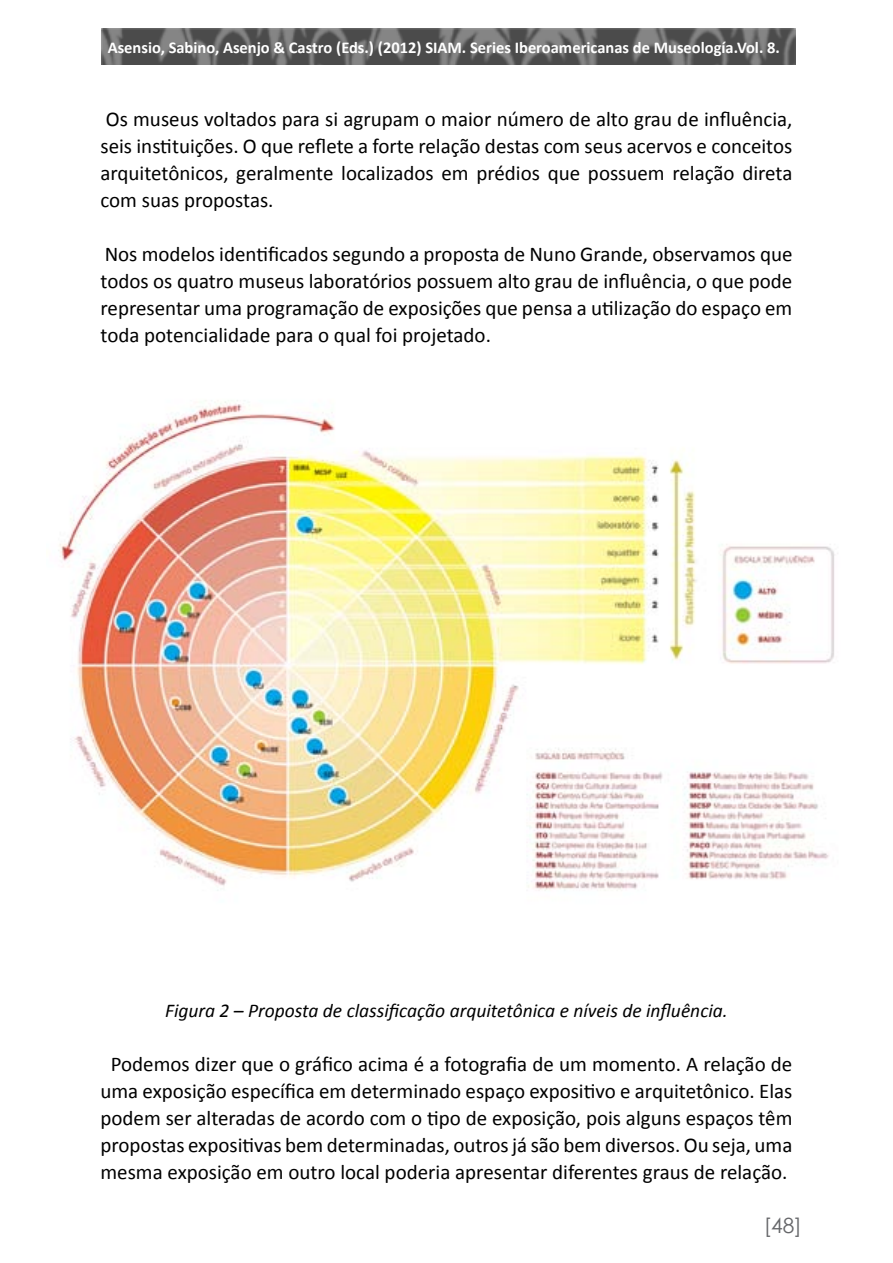
<style>
.page{position:relative;width:893px;height:1263px;background:#fff}
.page>*{position:absolute;margin:0;border:0;box-sizing:border-box;transform-origin:0 0}
.t1{font:21px/27px "Calibri";color:#000;text-align:justify}
.t2{font:21px "Century Gothic";color:#66676a}
.t3{font:italic 19.5px "Calibri";color:#000}
.t4{font:700 16.5px "Calibri";color:#fff}
</style>
<div class="page">
<img style="left:102px;top:28px;width:693px;height:37px">
<img style="left:58px;top:400px;width:777px;height:491px">
<p class="t4" style="left:108px;top:37px;width:674px">Asensio, Sabino, Asenjo &amp; Castro (Eds.) (2012) SIAM. Series Iberoamericanas de Museología.Vol. 8.</p>
<p class="t1" style="left:100px;top:106px;width:693px">Os museus voltados para si agrupam o maior número de alto grau de influência, seis instituições. O que reflete a forte relação destas com seus acervos e conceitos arquitetônicos, geralmente localizados em prédios que possuem relação direta com suas propostas.</p>
<p class="t1" style="left:100px;top:241px;width:693px">Nos modelos identificados segundo a proposta de Nuno Grande, observamos que todos os quatro museus laboratórios possuem alto grau de influência, o que pode representar uma programação de exposições que pensa a utilização do espaço em toda potencialidade para o qual foi projetado.</p>
<p class="t3" style="left:165px;top:998px;width:564px">Figura 2 – Proposta de classificação arquitetônica e níveis de influência.</p>
<p class="t1" style="left:100px;top:1051px;width:693px;text-align:center">Podemos dizer que o gráfico acima é a fotografia de um momento. A relação de uma exposição específica em determinado espaço expositivo e arquitetônico. Elas podem ser alteradas de acordo com o tipo de exposição, pois alguns espaços têm propostas expositivas bem determinadas, outros já são bem diversos. Ou seja, uma mesma exposição em outro local poderia apresentar diferentes graus de relação.</p>
<p class="t2" style="left:764px;top:1211px;width:40px">[48]</p>
</div>
